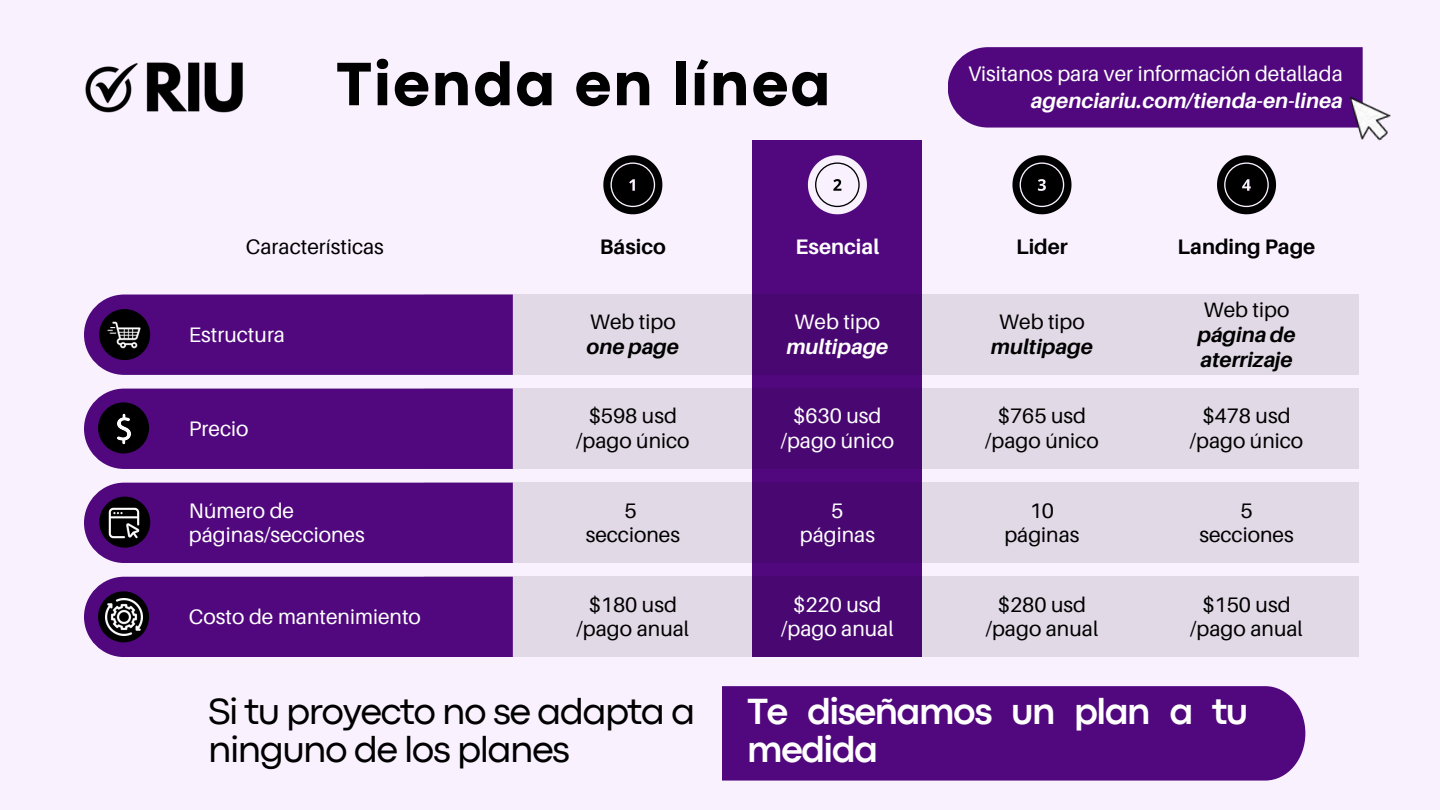
<style>
.page{position:relative;width:1440px;height:810px;background:#faf1ff}
.page>*{position:absolute;margin:0;border:0;box-sizing:border-box;transform-origin:0 0}
.t1{font:800 63.9px "Codec Pro";letter-spacing:.03em;color:#000}
.t2{font:38px/37.5px "Codec Pro";letter-spacing:-.04em;color:#000}
.t3{font:700 38px/37.5px "Codec Pro";letter-spacing:-.045em;color:#fff}
.t4{font:21px/24.8px "Aileron";color:#000}
.t5{font:21px "Aileron";color:#fff}
.t6{font:italic 700 21px/24.8px "Aileron";color:#fff;text-align:center}
.t7{font:italic 700 21px/24.8px "Aileron";color:#000;text-align:center}
.t8{font:700 21px "Aileron";color:#000}
.t9{font:700 21px "Aileron";color:#fff}
.s1{font-weight:700;font-style:italic}
.s2{font-weight:400;font-style:normal}
</style>
<div class="page">
<div style="left:753px;top:141px;width:169px;height:516px;background:#51087e"></div>
<svg style="left:513px;top:295px;width:846px;height:80px;fill:#e1d9e6"></svg>
<div style="left:84px;top:295px;width:429px;height:80px;background:#51087e"></div>
<svg style="left:513px;top:389px;width:846px;height:80px;fill:#e1d9e6"></svg>
<div style="left:84px;top:389px;width:429px;height:80px;background:#51087e"></div>
<svg style="left:513px;top:483px;width:846px;height:80px;fill:#e1d9e6"></svg>
<div style="left:84px;top:483px;width:429px;height:80px;background:#51087e"></div>
<svg style="left:513px;top:577px;width:846px;height:80px;fill:#e1d9e6"></svg>
<div style="left:84px;top:577px;width:429px;height:80px;background:#51087e"></div>
<img style="left:98px;top:403px;width:51px;height:51px">
<svg style="left:603px;top:155px;width:59px;height:59px"></svg>
<svg style="left:808px;top:155px;width:59px;height:59px"></svg>
<svg style="left:1012px;top:155px;width:59px;height:59px"></svg>
<svg style="left:1217px;top:155px;width:59px;height:59px"></svg>
<div style="left:722px;top:686px;width:583px;height:95px;background:#51087e"></div>
<div style="left:1238px;top:701px;width:56px;height:65px;background:#51087e"></div>
<img style="left:85px;top:62px;width:158px;height:51px">
<div style="left:99px;top:309px;width:51px;height:51px;background:#000;border-radius:50%"></div>
<img style="left:107px;top:321px;width:33px;height:28px">
<div style="left:99px;top:497px;width:51px;height:51px;background:#000;border-radius:50%"></div>
<img style="left:108px;top:507px;width:32px;height:32px">
<div style="left:98px;top:591px;width:51px;height:51px;background:#000;border-radius:50%"></div>
<img style="left:105px;top:599px;width:37px;height:36px">
<div style="left:948px;top:47px;width:415px;height:80px;background:#51087e"></div>
<img style="left:1350px;top:89px;width:41px;height:52px">
<h4 class="t1" style="left:336px;top:61px;width:496px">Tienda en línea</h4>
<p class="t5" style="left:968px;top:61px;width:376px">Visitanos para ver información detallada</p>
<p class="t6" style="left:1031px;top:88px;width:313px">agenciariu.com/tienda-en-linea</p>
<p class="t4" style="left:246px;top:234px;width:140px">Características</p>
<p class="t8" style="left:600px;top:234px;width:68px">Básico</p>
<p class="t9" style="left:796px;top:234px;width:85px">Esencial</p>
<p class="t8" style="left:1016px;top:234px;width:53px">Lider</p>
<p class="t8" style="left:1178px;top:234px;width:139px">Landing Page</p>
<p class="t5" style="left:189px;top:321px;width:98px">Estructura</p>
<h4 class="t5" style="left:189px;top:415px;width:61px">Precio</h4>
<p class="t5" style="left:189px;top:497px;width:107px">Número de</p>
<p class="t5" style="left:189px;top:522px;width:177px">páginas/secciones</p>
<p class="t5" style="left:189px;top:604px;width:233px">Costo de mantenimiento</p>
<p class="t4" style="left:587px;top:309px;width:94px">Web tipo <span class="s1">one page</span></p>
<p class="t4" style="left:589px;top:403px;width:90px">$598 usd</p>
<p class="t4" style="left:576px;top:428px;width:115px">/pago único</p>
<p class="t4" style="left:625px;top:497px;width:14px">5</p>
<h4 class="t4" style="left:586px;top:522px;width:96px">secciones</h4>
<p class="t4" style="left:589px;top:591px;width:90px">$180 usd</p>
<p class="t4" style="left:577px;top:616px;width:114px">/pago anual</p>
<h4 class="t6" style="left:786px;top:309px;width:104px"><span class="s2">Web tipo </span>multipage</h4>
<h4 class="t5" style="left:793px;top:403px;width:90px">$630 usd</h4>
<p class="t5" style="left:781px;top:428px;width:115px">/pago único</p>
<p class="t5" style="left:831px;top:497px;width:14px">5</p>
<p class="t5" style="left:800px;top:522px;width:77px">páginas</p>
<p class="t5" style="left:793px;top:591px;width:90px">$220 usd</p>
<p class="t5" style="left:781px;top:616px;width:114px">/pago anual</p>
<p class="t7" style="left:991px;top:309px;width:104px"><span class="s2">Web tipo </span>multipage</p>
<p class="t4" style="left:998px;top:403px;width:90px">$765 usd</p>
<p class="t4" style="left:985px;top:428px;width:115px">/pago único</p>
<p class="t4" style="left:1030px;top:497px;width:26px">10</p>
<p class="t4" style="left:1004px;top:522px;width:77px">páginas</p>
<p class="t4" style="left:998px;top:591px;width:90px">$280 usd</p>
<p class="t4" style="left:986px;top:616px;width:114px">/pago anual</p>
<p class="t7" style="left:1197px;top:297px;width:100px"><span class="s2">Web tipo </span>página de aterrizaje</p>
<p class="t4" style="left:1202px;top:403px;width:90px">$478 usd</p>
<p class="t4" style="left:1190px;top:428px;width:115px">/pago único</p>
<p class="t4" style="left:1240px;top:497px;width:14px">5</p>
<p class="t4" style="left:1199px;top:522px;width:96px">secciones</p>
<p class="t4" style="left:1202px;top:591px;width:90px">$150 usd</p>
<p class="t4" style="left:1190px;top:616px;width:114px">/pago anual</p>
<p class="t2" style="left:208px;top:696px;width:489px">Si tu proyecto no se adapta a ninguno de los planes</p>
<p class="t3" style="left:747px;top:696px;width:503px">Te diseñamos un plan a tu medida</p>
</div>
